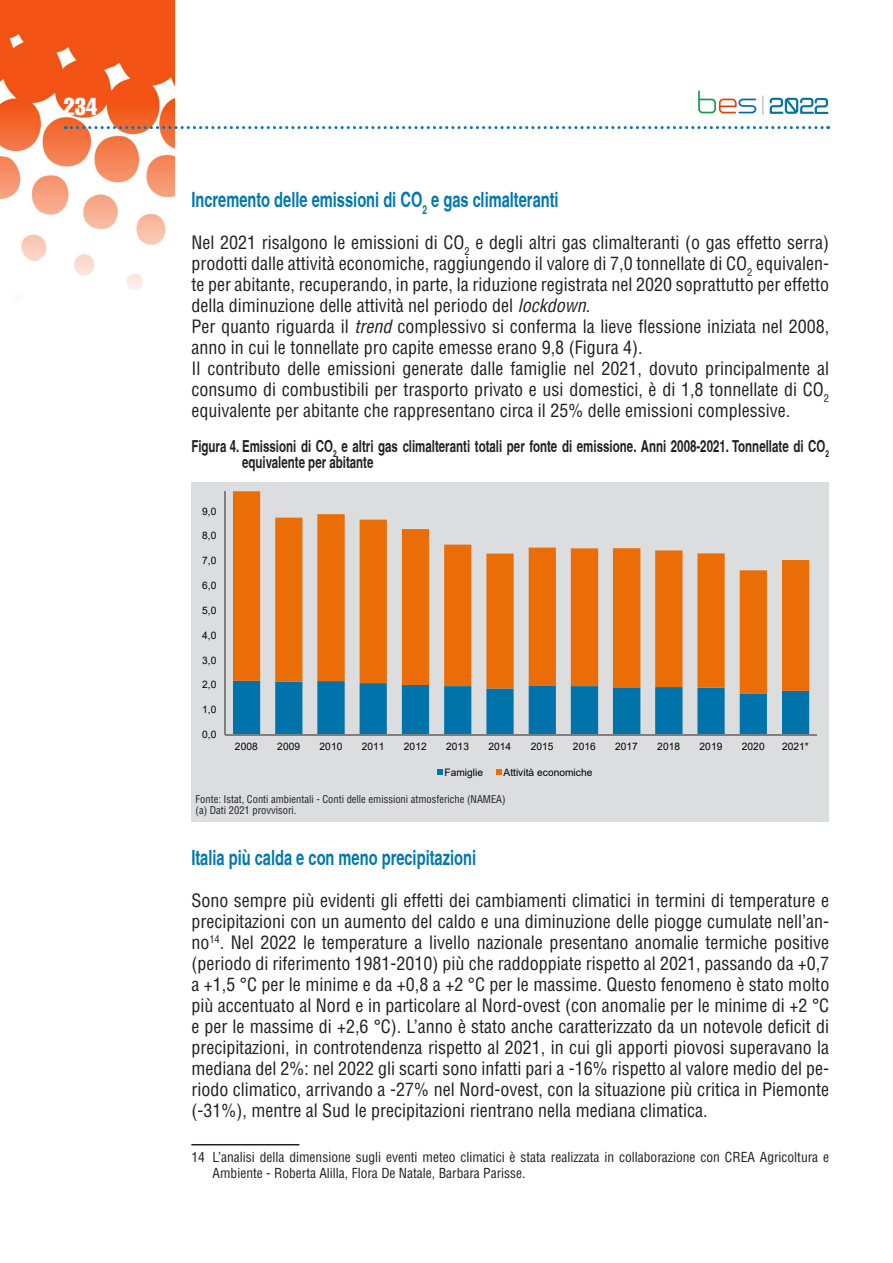
<style>
.page{position:relative;width:893px;height:1263px;background:#fff}
.page>*{position:absolute;margin:0;border:0;box-sizing:border-box;transform-origin:0 0}
.t1{font:24px "Helvetica LT Std Comp";color:#fff}
.t2{font:700 condensed 21px "Helvetica";color:#0078ae;scale:.85 1}
.t3{font:condensed 18px/21px "Helvetica LT Std";color:#231f20}
.t4{font:700 condensed 16.5px/16.5px "Helvetica";color:#231f20;scale:.85 1}
.t5{font:condensed 13.5px/16.2px "Helvetica LT Std";color:#231f20}
.t6{font:condensed 10.5px/10.5px "Helvetica LT Std";color:#231f20}
.t7{font:10.35px "Arial";letter-spacing:.01em;color:#000}
.s1{font-style:italic}
</style>
<div class="page">
<img style="left:0;top:0;width:174px;height:299px">
<svg style="left:65px;top:126px;width:764px;height:3px"></svg>
<svg style="left:762px;top:96px;width:1px;height:19px"></svg>
<svg style="left:698px;top:91px;width:58px;height:22px"></svg>
<svg style="left:770px;top:98px;width:58px;height:16px"></svg>
<hr style="left:191px;top:1144px;width:108px;height:1px;background:#231f20">
<div style="left:191px;top:482px;width:638px;height:339px;background:#dcdddf"></div>
<svg style="left:233px;top:693px;width:576px;height:41px"></svg>
<svg style="left:233px;top:491px;width:576px;height:202px"></svg>
<hr style="left:225px;top:491px;width:1px;height:243px;background:#7f7f7f">
<hr style="left:225px;top:734px;width:592px;height:1px;background:#7f7f7f">
<svg style="left:437px;top:770px;width:5px;height:5px"></svg>
<svg style="left:496px;top:770px;width:5px;height:5px"></svg>
<h1 class="t1" style="left:64px;top:91px;width:35px">234</h1>
<p class="t2" style="left:191px;top:187px;width:434px">Incremento delle emissioni di CO<sub>2</sub> e gas climalteranti</p>
<p class="t3" style="left:191px;top:232px;width:639px">Nel 2021 risalgono le emissioni di CO<sub>2</sub> e degli altri gas climalteranti (o gas effetto serra) prodotti dalle attività economiche, raggiungendo il valore di 7,0 tonnellate di CO<sub>2</sub> equivalen&shy;te per abitante, recuperando, in parte, la riduzione registrata nel 2020 soprattutto per effetto della diminuzione delle attività nel periodo del <span class="s1">lockdown</span>.<br>Per quanto riguarda il <span class="s1">trend</span> complessivo si conferma la lieve flessione iniziata nel 2008, anno in cui le tonnellate pro capite emesse erano 9,8 (Figura 4).<br>Il contributo delle emissioni generate dalle famiglie nel 2021, dovuto principalmente al consumo di combustibili per trasporto privato e usi domestici, è di 1,8 tonnellate di CO<sub>2 </sub>equivalente per abitante che rappresentano circa il 25% delle emissioni complessive.</p>
<p class="t4" style="left:242px;top:437px;width:692px;text-indent:-51px">Figura 4. Emissioni di CO<sub>2</sub> e altri gas climalteranti totali per fonte di emissione. Anni 2008-2021. Tonnellate di CO<sub>2 </sub>equivalente per abitante</p>
<p class="t7" style="left:202px;top:504px;width:16px">9,0</p>
<p class="t7" style="left:202px;top:528px;width:16px">8,0</p>
<p class="t7" style="left:202px;top:553px;width:16px">7,0</p>
<p class="t7" style="left:202px;top:578px;width:16px">6,0</p>
<p class="t7" style="left:202px;top:603px;width:16px">5,0</p>
<p class="t7" style="left:202px;top:628px;width:16px">4,0</p>
<p class="t7" style="left:202px;top:653px;width:16px">3,0</p>
<p class="t7" style="left:202px;top:677px;width:16px">2,0</p>
<p class="t7" style="left:202px;top:702px;width:16px">1,0</p>
<p class="t7" style="left:202px;top:727px;width:16px">0,0</p>
<p class="t7" style="left:235px;top:739px;width:24px">2008</p>
<p class="t7" style="left:277px;top:739px;width:24px">2009</p>
<p class="t7" style="left:319px;top:739px;width:24px">2010</p>
<p class="t7" style="left:362px;top:739px;width:24px">2011</p>
<p class="t7" style="left:404px;top:739px;width:24px">2012</p>
<p class="t7" style="left:446px;top:739px;width:24px">2013</p>
<p class="t7" style="left:488px;top:739px;width:24px">2014</p>
<p class="t7" style="left:531px;top:739px;width:24px">2015</p>
<p class="t7" style="left:573px;top:739px;width:24px">2016</p>
<p class="t7" style="left:615px;top:739px;width:24px">2017</p>
<p class="t7" style="left:657px;top:739px;width:24px">2018</p>
<p class="t7" style="left:700px;top:739px;width:24px">2019</p>
<p class="t7" style="left:742px;top:739px;width:24px">2020</p>
<p class="t7" style="left:782px;top:739px;width:28px">2021*</p>
<p class="t7" style="left:444px;top:765px;width:40px">Famiglie</p>
<p class="t7" style="left:503px;top:765px;width:91px">Attività economiche</p>
<p class="t6" style="left:196px;top:794px;width:311px">Fonte: Istat, Conti ambientali - Conti delle emissioni atmosferiche (NAMEA) (a) Dati 2021 provvisori.</p>
<p class="t2" style="left:191px;top:844px;width:336px">Italia più calda e con meno precipitazioni</p>
<p class="t3" style="left:191px;top:890px;width:639px;text-align:justify">Sono sempre più evidenti gli effetti dei cambiamenti climatici in termini di temperature e precipitazioni con un aumento del caldo e una diminuzione delle piogge cumulate nell’an&shy;no<sup>14</sup>. Nel 2022 le temperature a livello nazionale presentano anomalie termiche positive (periodo di riferimento 1981-2010) più che raddoppiate rispetto al 2021, passando da +0,7 a +1,5 °C per le minime e da +0,8 a +2 °C per le massime. Questo fenomeno è stato molto più accentuato al Nord e in particolare al Nord-ovest (con anomalie per le minime di +2 °C e per le massime di +2,6 °C). L’anno è stato anche caratterizzato da un notevole deficit di precipitazioni, in controtendenza rispetto al 2021, in cui gli apporti piovosi superavano la mediana del 2%: nel 2022 gli scarti sono infatti pari a -16% rispetto al valore medio del pe&shy;riodo climatico, arrivando a -27% nel Nord-ovest, con la situazione più critica in Piemonte (-31%), mentre al Sud le precipitazioni rientrano nella mediana climatica.</p>
<p class="t5" style="left:213px;top:1149px;width:618px;text-indent:-21px">14 L’analisi della dimensione sugli eventi meteo climatici è stata realizzata in collaborazione con CREA Agricoltura e<br>Ambiente - Roberta Alilla, Flora De Natale, Barbara Parisse.</p>
</div>
